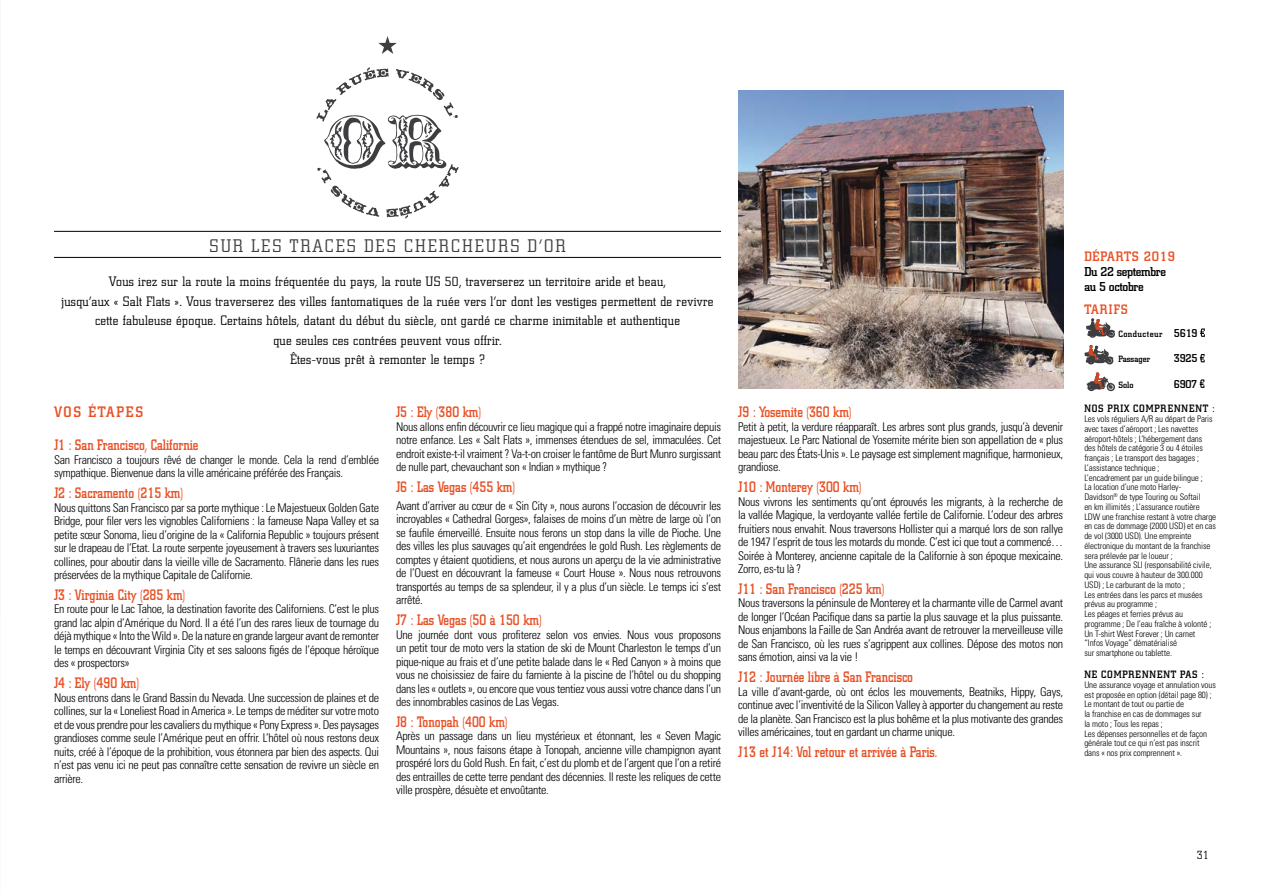
<style>
.page{position:relative;width:1263px;height:893px;background:#fff}
.page>*{position:absolute;margin:0;border:0;box-sizing:border-box;transform-origin:0 0}
.t1{font:300 18px "City";letter-spacing:.12em;color:#3e3d40}
.t2{font:500 15px "City";color:#e85227;scale:.85 1}
.t3{font:500 15px "City";letter-spacing:.12em;color:#e85227}
.t4{font:300 13.5px/19.5px "City";letter-spacing:.025em;color:#000;text-align:center}
.t5{font:500 13.5px "City";letter-spacing:.05em;color:#e85227}
.t6{font:500 12.75px/15px "City";letter-spacing:-.025em;color:#000}
.t7{font:300 condensed 12px/13.5px "Univers";letter-spacing:-.025em;color:#000;text-align:justify}
.t8{font:300 12px "City";color:#000}
.t9{font:500 11.25px "City";letter-spacing:-.025em;color:#000}
.t10{font:500 10.5px "City";letter-spacing:.08em;color:#000}
.t11{font:300 condensed 9px/9.8px "Univers";letter-spacing:-.01em;color:#000}
.t12{font:500 9px "City";letter-spacing:.05em;color:#000}
.t13{font:500 9px "City";color:#000}
.s1{font-size:11.25px}
</style>
<div class="page">
<svg style="left:378px;top:36px;width:19px;height:18px"></svg>
<svg style="left:316px;top:67px;width:143px;height:152px"></svg>
<hr style="left:54px;top:231px;width:667px;height:1px;background:#000">
<hr style="left:54px;top:257px;width:667px;height:1px;background:#000">
<img style="left:738px;top:91px;width:325px;height:297px">
<svg style="left:1200px;top:328px;width:5px;height:9px"></svg>
<svg style="left:1200px;top:354px;width:4px;height:8px"></svg>
<svg style="left:1200px;top:379px;width:4px;height:9px"></svg>
<svg style="left:1086px;top:318px;width:29px;height:20px"></svg>
<svg style="left:1084px;top:345px;width:29px;height:20px"></svg>
<svg style="left:1086px;top:372px;width:29px;height:19px"></svg>
<h1 class="t1" style="left:209px;top:235px;width:358px">SUR LES TRACES DES CHERCHEURS D’OR</h1>
<p class="t4" style="left:62px;top:272px;width:653px">Vous irez sur la route la moins fréquentée du pays, la route US 50, traverserez un territoire aride et beau,<br>jusqu’aux « Salt Flats ». Vous traverserez des villes fantomatiques de la ruée vers l’or dont les vestiges permettent de revivre cette fabuleuse époque. Certains hôtels, datant du début du siècle, ont gardé ce charme inimitable et authentique<br>que seules ces contrées peuvent vous offrir.<br>Êtes-vous prêt à remonter le temps ?</p>
<p class="t3" style="left:54px;top:404px;width:91px">VOS ÉTAPES</p>
<p class="t2" style="left:54px;top:437px;width:171px">J1 : San Francisco, Californie</p>
<p class="t7" style="left:54px;top:453px;width:327px">San Francisco a toujours rêvé de changer le monde. Cela la rend d’emblée sympathique. Bienvenue dans la ville américaine préférée des Français.</p>
<p class="t2" style="left:54px;top:485px;width:153px">J2 : Sacramento (215 km)</p>
<p class="t7" style="left:54px;top:501px;width:327px">Nous quittons San Francisco par sa porte mythique : Le Majestueux Golden Gate Bridge, pour filer vers les vignobles Californiens : la fameuse Napa Valley et sa petite sœur Sonoma, lieu d’origine de la « California Republic » toujours présent sur le drapeau de l’Etat. La route serpente joyeusement à travers ses luxuriantes collines, pour aboutir dans la vieille ville de Sacramento. Flânerie dans les rues préservées de la mythique Capitale de Californie.</p>
<p class="t2" style="left:54px;top:586px;width:156px">J3 : Virginia City (285 km)</p>
<p class="t7" style="left:54px;top:602px;width:327px">En route pour le Lac Tahoe, la destination favorite des Californiens. C’est le plus grand lac alpin d’Amérique du Nord. Il a été l’un des rares lieux de tournage du déjà mythique « Into the Wild ». De la nature en grande largeur avant de remonter le temps en découvrant Virginia City et ses saloons figés de l’époque héroïque des « prospectors»</p>
<p class="t2" style="left:54px;top:675px;width:102px">J4 : Ely (490 km)</p>
<p class="t7" style="left:54px;top:691px;width:327px">Nous entrons dans le Grand Bassin du Nevada. Une succession de plaines et de collines, sur la « Loneliest Road in America ». Le temps de méditer sur votre moto et de vous prendre pour les cavaliers du mythique « Pony Express ». Des paysages grandioses comme seule l’Amérique peut en offrir. L’hôtel où nous restons deux nuits, créé à l’époque de la prohibition, vous étonnera par bien des aspects. Qui n’est pas venu ici ne peut pas connaître cette sensation de revivre un siècle en arrière.</p>
<p class="t2" style="left:396px;top:404px;width:102px">J5 : Ely (380 km)</p>
<p class="t7" style="left:396px;top:420px;width:327px">Nous allons enfin découvrir ce lieu magique qui a frappé notre imaginaire depuis notre enfance. Les « Salt Flats », immenses étendues de sel, immaculées. Cet endroit existe-t-il vraiment ? Va-t-on croiser le fantôme de Burt Munro surgissant de nulle part, chevauchant son « Indian » mythique ?</p>
<p class="t2" style="left:396px;top:479px;width:142px">J6 : Las Vegas (455 km)</p>
<p class="t7" style="left:396px;top:499px;width:327px">Avant d’arriver au cœur de « Sin City », nous aurons l’occasion de découvrir les incroyables « Cathedral Gorges», falaises de moins d’un mètre de large où l’on se faufile émerveillé. Ensuite nous ferons un stop dans la ville de Pioche. Une des villes les plus sauvages qu’ait engendrées le gold Rush. Les règlements de comptes y étaient quotidiens, et nous aurons un aperçu de la vie administrative de l’Ouest en découvrant la fameuse « Court House ». Nous nous retrouvons transportés au temps de sa splendeur, il y a plus d’un siècle. Le temps ici s’est arrêté.</p>
<p class="t2" style="left:396px;top:612px;width:173px">J7 : Las Vegas (50 à 150 km)</p>
<p class="t7" style="left:396px;top:628px;width:327px">Une journée dont vous profiterez selon vos envies. Nous vous proposons un petit tour de moto vers la station de ski de Mount Charleston le temps d’un pique-nique au frais et d’une petite balade dans le « Red Canyon » à moins que vous ne choisissiez de faire du farniente à la piscine de l’hôtel ou du shopping dans les « outlets », ou encore que vous tentiez vous aussi votre chance dans l’un des innombrables casinos de Las Vegas.</p>
<p class="t2" style="left:396px;top:713px;width:133px">J8 : Tonopah (400 km)</p>
<p class="t7" style="left:396px;top:729px;width:327px">Après un passage dans un lieu mystérieux et étonnant, les « Seven Magic Mountains », nous faisons étape à Tonopah, ancienne ville champignon ayant prospéré lors du Gold Rush. En fait, c’est du plomb et de l’argent que l’on a retiré des entrailles de cette terre pendant des décennies. Il reste les reliques de cette ville prospère, désuète et envoûtante.</p>
<p class="t2" style="left:738px;top:404px;width:135px">J9 : Yosemite (360 km)</p>
<p class="t7" style="left:738px;top:420px;width:327px">Petit à petit, la verdure réapparaît. Les arbres sont plus grands, jusqu’à devenir majestueux. Le Parc National de Yosemite mérite bien son appellation de « plus beau parc des États-Unis ». Le paysage est simplement magnifique, harmonieux, grandiose.</p>
<p class="t2" style="left:738px;top:479px;width:147px">J10 : Monterey (300 km)</p>
<p class="t7" style="left:738px;top:495px;width:327px">Nous vivrons les sentiments qu’ont éprouvés les migrants, à la recherche de la vallée Magique, la verdoyante vallée fertile de Californie. L’odeur des arbres fruitiers nous envahit. Nous traversons Hollister qui a marqué lors de son rallye de 1947 l’esprit de tous les motards du monde. C’est ici que tout a commencé… Soirée à Monterey, ancienne capitale de la Californie à son époque mexicaine.<br>Zorro, es-tu là ?</p>
<p class="t2" style="left:738px;top:580px;width:174px">J11 : San Francisco (225 km)</p>
<p class="t7" style="left:738px;top:596px;width:327px">Nous traversons la péninsule de Monterey et la charmante ville de Carmel avant de longer l’Océan Pacifique dans sa partie la plus sauvage et la plus puissante.<br>Nous enjambons la Faille de San Andréa avant de retrouver la merveilleuse ville de San Francisco, où les rues s’agrippent aux collines. Dépose des motos non sans émotion, ainsi va la vie !</p>
<p class="t2" style="left:738px;top:669px;width:207px">J12 : Journée libre à San Francisco</p>
<p class="t7" style="left:738px;top:685px;width:327px">La ville d’avant-garde, où ont éclos les mouvements, Beatniks, Hippy, Gays, continue avec l’inventivité de la Silicon Valley à apporter du changement au reste de la planète. San Francisco est la plus bohême et la plus motivante des grandes villes américaines, tout en gardant un charme unique.</p>
<p class="t2" style="left:738px;top:743px;width:236px">J13 et J14: Vol retour et arrivée à Paris.</p>
<p class="t5" style="left:1084px;top:249px;width:92px">DÉPARTS 2019</p>
<p class="t6" style="left:1084px;top:264px;width:83px">Du 22 septembre au 5 octobre</p>
<p class="t5" style="left:1084px;top:302px;width:45px">TARIFS</p>
<p class="t12" style="left:1118px;top:329px;width:81px">Conducteur <span class="s1">5619</span></p>
<p class="t13" style="left:1118px;top:354px;width:33px">Passager</p>
<p class="t9" style="left:1174px;top:352px;width:25px">3925</p>
<p class="t13" style="left:1118px;top:380px;width:17px">Solo</p>
<p class="t9" style="left:1174px;top:378px;width:25px">6907</p>
<p class="t10" style="left:1084px;top:403px;width:132px">NOS PRIX COMPRENNENT :</p>
<p class="t11" style="left:1084px;top:414px;width:133px">Les vols réguliers A/R au départ de Paris avec taxes d’aéroport ; Les navettes aéroport-hôtels ; L’hébergement dans<br>des hôtels de catégorie 3 ou 4 étoiles français ; Le transport des bagages ; L’assistance technique ;<br>L’encadrement par un guide bilingue ;<br>La location d’une moto Harley-Davidson<sup>®</sup> de type Touring ou Softail<br>en km illimités ; L’assurance routière LDW une franchise restant à votre charge en cas de dommage (2000 USD) et en cas de vol (3000 USD). Une empreinte électronique du montant de la franchise sera prélevée par le loueur ;<br>Une assurance SLI (responsabilité civile, qui vous couvre à hauteur de 300.000<br>USD) ; Le carburant de la moto ;<br>Les entrées dans les parcs et musées prévus au programme ;<br>Les péages et ferries prévus au programme ; De l’eau fraîche à volonté ; Un T-shirt West Forever ; Un carnet “Infos Voyage” dématérialisé<br>sur smartphone ou tablette.</p>
<p class="t10" style="left:1084px;top:669px;width:121px">NE COMPRENNENT PAS :</p>
<p class="t11" style="left:1084px;top:680px;width:133px">Une assurance voyage et annulation vous est proposée en option (détail page 80) ; Le montant de tout ou partie de<br>la franchise en cas de dommages sur<br>la moto ; Tous les repas ;<br>Les dépenses personnelles et de façon générale tout ce qui n’est pas inscrit dans « nos prix comprennent ».</p>
<p class="t8" style="left:1197px;top:849px;width:13px">31</p>
</div>
